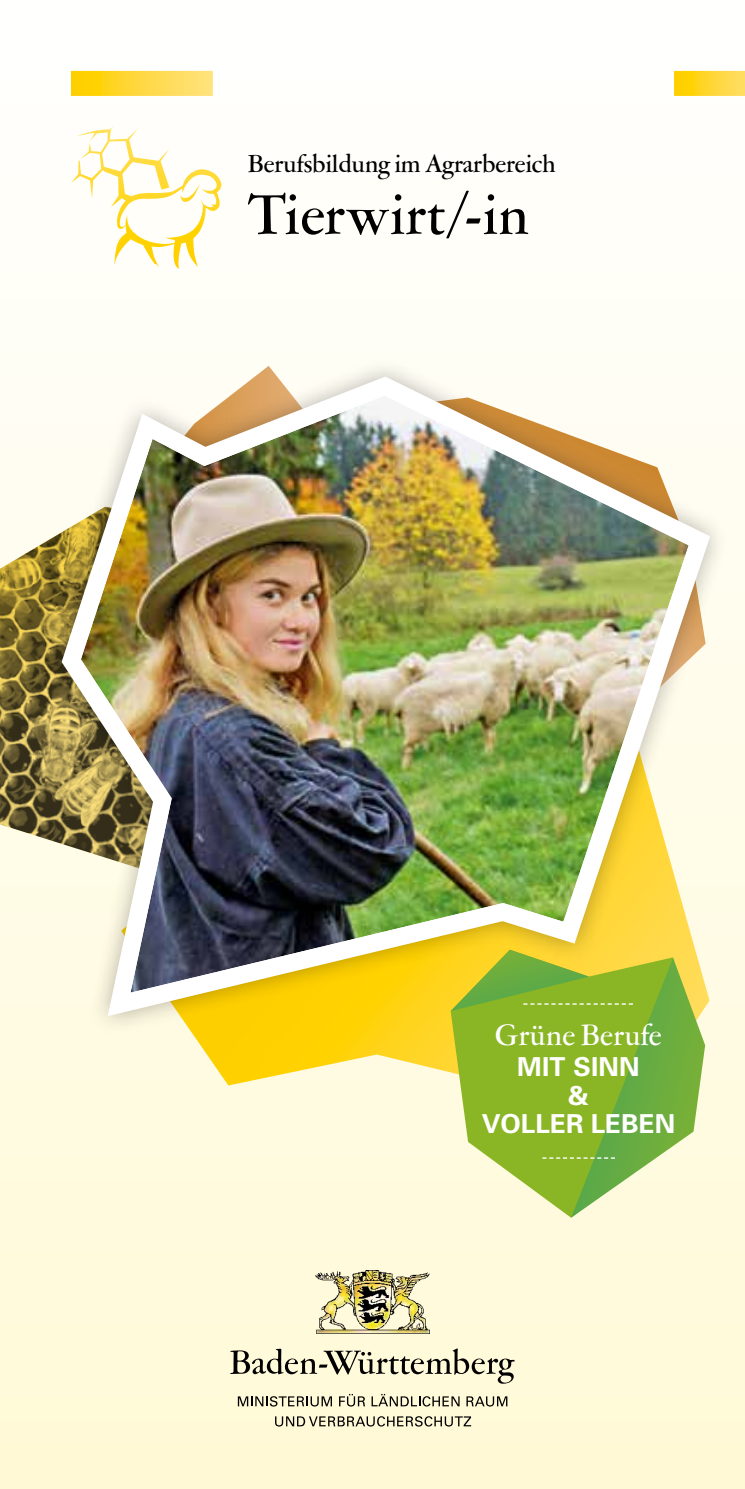
<style>
.page{position:relative;width:745px;height:1489px;background:#fff}
.page>*{position:absolute;margin:0;border:0;box-sizing:border-box;transform-origin:0 0}
.t1{font:500 62.5px "Garamont Amst SH";letter-spacing:.02em;color:#000}
.t2{font:500 33px "Garamont Amst SH";letter-spacing:.015em;color:#fff}
.t3{font:500 27.5px "Garamont Amst SH";letter-spacing:.005em;color:#000}
.t4{font:700 26px/28.5px "Univers";color:#fff;text-align:center}
</style>
<div class="page">
<div style="left:0;top:0;width:744px;height:1488px;background:linear-gradient(to bottom,#fff,#fff9d6)"></div>
<img style="left:315px;top:1270px;width:120px;height:62px">
<svg style="left:230px;top:1348px;width:284px;height:35px;background:#cdc9ae"></svg>
<svg style="left:238px;top:1395px;width:94px;height:11px"></svg>
<svg style="left:339px;top:1393px;width:26px;height:13px"></svg>
<svg style="left:371px;top:1393px;width:88px;height:13px"></svg>
<svg style="left:466px;top:1396px;width:41px;height:10px"></svg>
<svg style="left:275px;top:1415px;width:196px;height:11px;background:#b6b299"></svg>
<div style="left:71px;top:71px;width:142px;height:25px;background:linear-gradient(to right,#ffce00,#ffe283)"></div>
<svg style="left:71px;top:126px;width:151px;height:143px"></svg>
<div style="left:673px;top:71px;width:71px;height:25px;background:linear-gradient(to right,#ffce00,#fd6)"></div>
<img style="left:0;top:506px;width:41px;height:385px">
<svg style="left:121px;top:1036px;width:588px;height:80px;background:#feeea1"></svg>
<div style="left:41px;top:356px;width:688px;height:680px;background:#000;opacity:.3"></div>
<img style="left:49px;top:362px;width:672px;height:665px">
<svg style="left:450px;top:949px;width:254px;height:268px;background:#a2c351"></svg>
<p class="t3" style="left:248px;top:150px;width:308px">Berufsbildung im Agrarbereich</p>
<h1 class="t1" style="left:248px;top:185px;width:282px">Tierwirt/-in</h1>
<p class="t2" style="left:494px;top:1019px;width:168px">Grüne Berufe</p>
<p class="t4" style="left:481px;top:1052px;width:195px">MIT SINN<br>&amp;<br>VOLLER LEBEN</p>
</div>
